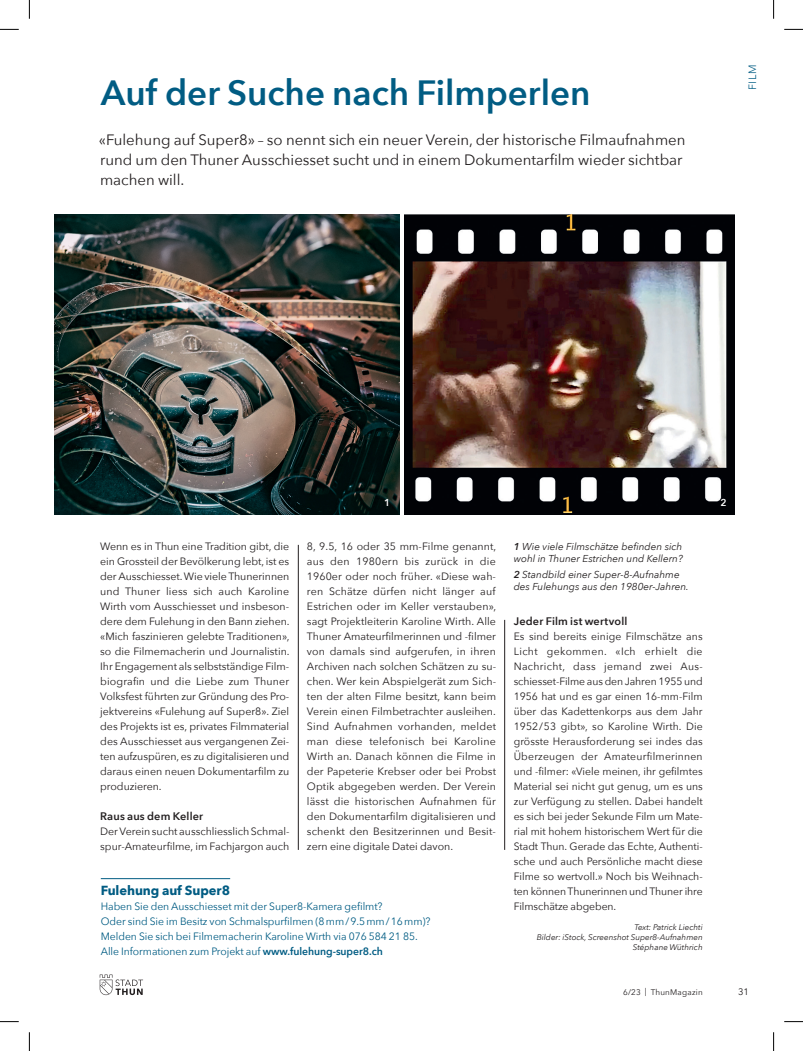
<style>
.page{position:relative;width:803px;height:1051px;background:#fff}
.page>*{position:absolute;margin:0;border:0;box-sizing:border-box;transform-origin:0 0}
.t1{font:600 35px "Avenir Next";color:#015c83}
.t2{font:15px/20px "Avenir Next";color:#231f20}
.t3{font:700 13.12px "Avenir Next";letter-spacing:-.005em;color:#015c83}
.t4{font:600 11px "Avenir Next";letter-spacing:.015em;color:#231f20}
.t5{font:10.62px/15px "Avenir Next";letter-spacing:-.005em;color:#231f20;text-align:justify}
.t6{font:10.62px/15px "Avenir Next";letter-spacing:-.005em;color:#015c83}
.t7{font:300 10.62px "Avenir";color:#015c83}
.t8{font:italic 10px/12.5px "Avenir Next";color:#231f20}
.t9{font:600 10px "Avenir Next";color:#fff}
.t10{font:9.38px "Avenir Next";color:#231f20}
.t11{font:italic 8.12px/10px "Avenir Next";color:#231f20;text-align:right}
.t12{font:8.12px "Avenir Next";letter-spacing:.02em;color:#231f20}
.s1{font-weight:600}
</style>
<div class="page">
<svg style="left:100px;top:974px;width:43px;height:21px"></svg>
<img style="left:54px;top:215px;width:345px;height:300px">
<img style="left:404px;top:215px;width:330px;height:300px">
<hr style="left:101px;top:878px;width:129px;height:1px;background:#015c83">
<hr style="left:298px;top:545px;width:1px;height:305px;background:#231f20">
<hr style="left:504px;top:620px;width:1px;height:230px;background:#231f20">
<svg style="left:0;top:29px;width:19px;height:1px"></svg>
<svg style="left:784px;top:29px;width:19px;height:1px"></svg>
<svg style="left:0;top:1021px;width:19px;height:1px"></svg>
<svg style="left:784px;top:1021px;width:19px;height:1px"></svg>
<svg style="left:29px;top:0;width:1px;height:19px"></svg>
<svg style="left:29px;top:1032px;width:1px;height:19px"></svg>
<svg style="left:773px;top:0;width:1px;height:19px"></svg>
<svg style="left:773px;top:1032px;width:1px;height:19px"></svg>
<h1 class="t1" style="left:101px;top:70px;width:491px">Auf der Suche nach Filmperlen</h1>
<h2 class="t2" style="left:99px;top:130px;width:588px">«Fulehung auf Super8» – so nennt sich ein neuer Verein, der historische Filmaufnahmen rund um den Thuner Ausschiesset sucht und in einem Dokumentarfilm wieder sichtbar machen will.</h2>
<p class="t7" style="left:746px;top:90px;width:27px;rotate:-90deg">FILM</p>
<p class="t9" style="left:384px;top:496px;width:8px">1</p>
<p class="t9" style="left:720px;top:496px;width:8px">2</p>
<p class="t5" style="left:100px;top:539px;width:191px">Wenn es in Thun eine Tradition gibt, die ein Grossteil der Bevölkerung lebt, ist es der Ausschiesset. Wie viele Thunerinnen und Thuner liess sich auch Karoline Wirth vom Ausschiesset und insbeson&shy;dere dem Fulehung in den Bann ziehen. «Mich faszinieren gelebte Traditionen», so die Filmemacherin und Journalistin.<br>Ihr Engagement als selbstständige Film&shy;biografin und die Liebe zum Thuner Volksfest führten zur Gründung des Pro&shy;jektvereins «Fulehung auf Super8». Ziel des Projekts ist es, privates Filmmaterial des Ausschiesset aus vergangenen Zei&shy;ten aufzuspüren, es zu digitalisieren und daraus einen neuen Dokumentarfilm zu produzieren.</p>
<p class="t4" style="left:100px;top:809px;width:104px">Raus aus dem Keller</p>
<p class="t5" style="left:100px;top:824px;width:191px">Der Verein sucht ausschliesslich Schmal&shy;spur-Amateurfilme, im Fachjargon auch</p>
<p class="t5" style="left:307px;top:539px;width:191px">8, 9.5, 16 oder 35 mm-Filme genannt, aus den 1980ern bis zurück in die 1960er oder noch früher. «Diese wah&shy;ren Schätze dürfen nicht länger auf Estrichen oder im Keller verstauben», sagt Projektleiterin Karoline Wirth. Alle Thuner Amateurfilmerinnen und -filmer von damals sind aufgerufen, in ihren Archiven nach solchen Schätzen zu su&shy;chen. Wer kein Abspielgerät zum Sich&shy;ten der alten Filme besitzt, kann beim Verein einen Filmbetrachter ausleihen.<br>Sind Aufnahmen vorhanden, meldet man diese telefonisch bei Karoline Wirth an. Danach können die Filme in der Papeterie Krebser oder bei Probst Optik abgegeben werden. Der Verein lässt die historischen Aufnahmen für den Dokumentarfilm digitalisieren und schenkt den Besitzerinnen und Besit&shy;zern eine digitale Datei davon.</p>
<p class="t3" style="left:101px;top:882px;width:131px">Fulehung auf Super8</p>
<p class="t6" style="left:101px;top:899px;width:331px">Haben Sie den Ausschiesset mit der Super8-Kamera gefilmt?<br>Oder sind Sie im Besitz von Schmalspurfilmen (8mm/9.5mm/16mm)?<br>Melden Sie sich bei Filmemacherin Karoline Wirth via 076 584 21 85.<br>Alle Informationen zum Projekt auf <span class="s1">www.fulehung-super8.ch</span></p>
<p class="t8" style="left:514px;top:540px;width:171px"><span class="s1">1</span> Wie viele Filmschätze befinden sich wohl in Thuner Estrichen und Kellern?</p>
<p class="t8" style="left:514px;top:568px;width:177px"><span class="s1">2</span> Standbild einer Super-8-Aufnahme des Fulehungs aus den 1980er-Jahren.</p>
<p class="t4" style="left:514px;top:614px;width:115px">Jeder Film ist wertvoll</p>
<p class="t5" style="left:514px;top:629px;width:191px">Es sind bereits einige Filmschätze ans Licht gekommen. «Ich erhielt die Nachricht, dass jemand zwei Aus&shy;schiesset-Filme aus den Jahren 1955 und 1956 hat und es gar einen 16-mm-Film über das Kadettenkorps aus dem Jahr 1952/53 gibt», so Karoline Wirth. Die grösste Herausforderung sei indes das Überzeugen der Amateurfilmerinnen und -filmer: «Viele meinen, ihr gefilmtes Material sei nicht gut genug, um es uns zur Verfügung zu stellen. Dabei handelt es sich bei jeder Sekunde Film um Mate&shy;rial mit hohem historischem Wert für die Stadt Thun. Gerade das Echte, Authenti&shy;sche und auch Persönliche macht diese Filme so wertvoll.» Noch bis Weihnach&shy;ten können Thunerinnen und Thuner ihre Filmschätze abgeben.</p>
<p class="t11" style="left:537px;top:922px;width:167px">Text: Patrick Liechti<br>Bilder: iStock, Screenshot Super8-Aufnahmen<br>Stéphane Wüthrich</p>
<p class="t12" style="left:623px;top:987px;width:81px">6/23 | ThunMagazin</p>
<p class="t10" style="left:738px;top:985px;width:12px">31</p>
</div>
